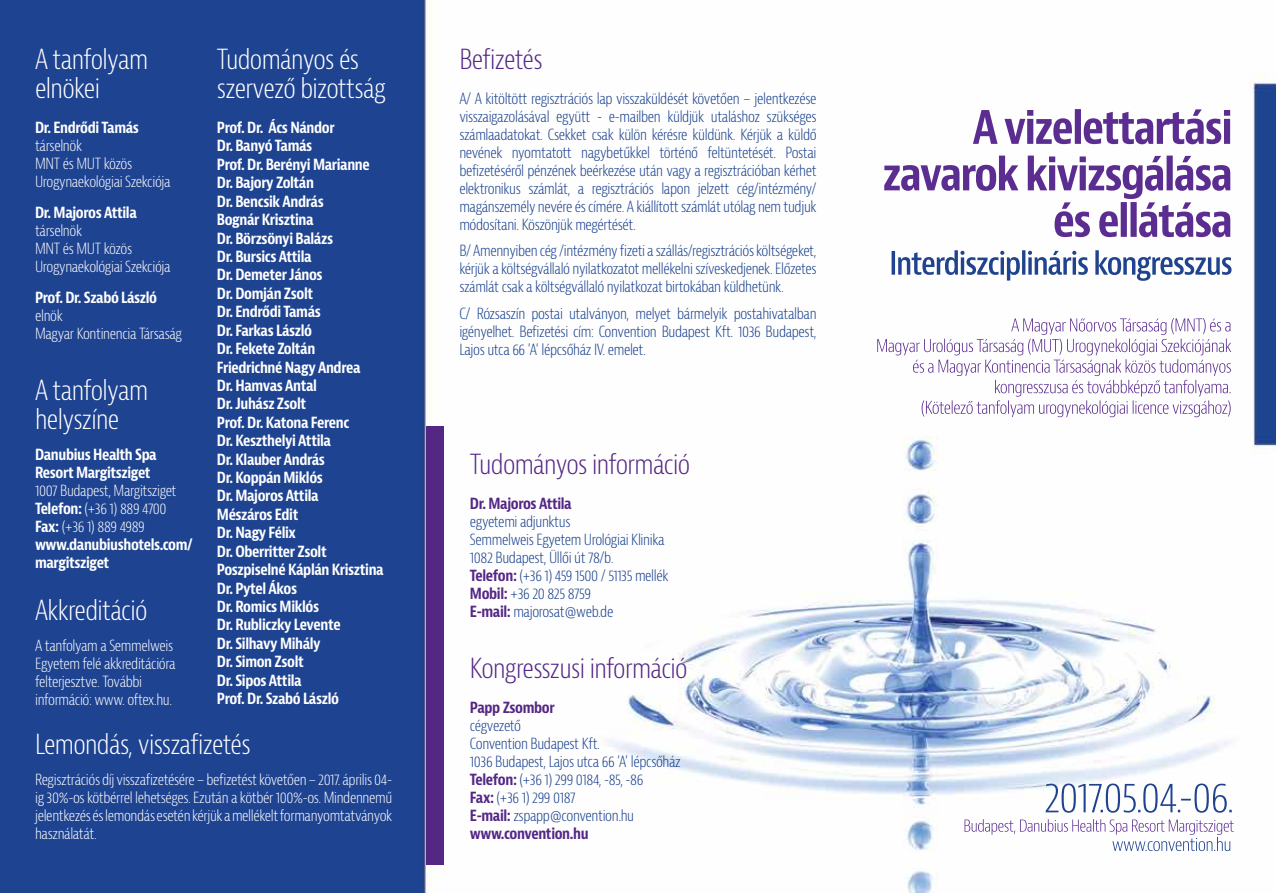
<style>
.page{position:relative;width:1276px;height:893px;background:#fff}
.page>*{position:absolute;margin:0;border:0;box-sizing:border-box;transform-origin:0 0}
.t1{font:300 condensed 27px/29.5px "Bernina Sans";letter-spacing:-.025em;color:#fff}
.t2{font:300 condensed 27px "Bernina Sans";letter-spacing:-.025em;color:#542785}
.t3{font:300 condensed 15px/18px "Bernina Sans";letter-spacing:-.025em;color:#133c8b;text-align:justify}
.t4{font:700 condensed 15px/18.5px "Bernina Sans";letter-spacing:-.025em;color:#fff}
.t5{font:300 condensed 15px/18px "Bernina Sans";letter-spacing:-.025em;color:#fff}
.t6{font:700 condensed 15px "Bernina Sans";letter-spacing:-.025em;color:#542785}
.s1{font-weight:700}
.s2{font-weight:700;color:#542785}
</style>
<div class="page">
<img style="left:0;top:0;width:1276px;height:893px">
<div style="left:426px;top:426px;width:18px;height:439px;background:#542785"></div>
<h1 class="t1" style="left:35px;top:45px;width:115px">A tanfolyam elnökei</h1>
<p class="t4" style="left:35px;top:119px;width:105px">Dr. Endrődi Tamás</p>
<p class="t5" style="left:35px;top:137px;width:137px">társelnök<br>MNT és MUT közös<br>Urogynaekológiai Szekciója</p>
<p class="t4" style="left:35px;top:203px;width:103px">Dr. Majoros Attila</p>
<p class="t5" style="left:35px;top:222px;width:137px">társelnök<br>MNT és MUT közös<br>Urogynaekológiai Szekciója</p>
<p class="t4" style="left:35px;top:288px;width:124px">Prof. Dr. Szabó László</p>
<p class="t5" style="left:35px;top:307px;width:148px">elnök<br>Magyar Kontinencia Társaság</p>
<h1 class="t1" style="left:35px;top:376px;width:115px">A tanfolyam helyszíne</h1>
<p class="t4" style="left:35px;top:446px;width:123px;line-height:18px">Danubius Health Spa<br>Resort Margitsziget</p>
<p class="t5" style="left:35px;top:482px;width:159px">1007 Budapest, Margitsziget<br><span class="s1">Telefon:</span> (+36 1) 889 4700<br><span class="s1">Fax:</span> (+36 1) 889 4989 <span class="s1">www.danubiushotels.com/ margitsziget</span></p>
<h1 class="t1" style="left:35px;top:596px;width:114px">Akkreditáció</h1>
<p class="t5" style="left:35px;top:637px;width:142px">A tanfolyam a Semmelweis<br>Egyetem felé akkreditációra felterjesztve. További információ: www. oftex.hu.</p>
<h1 class="t1" style="left:217px;top:45px;width:170px">Tudományos és szervező bizottság</h1>
<p class="t4" style="left:217px;top:119px;width:168px">Prof. Dr. Ács Nándor<br>Dr. Banyó Tamás<br>Prof. Dr. Berényi Marianne<br>Dr. Bajory Zoltán<br>Dr. Bencsik András<br>Bognár Krisztina<br>Dr. Börzsönyi Balázs<br>Dr. Bursics Attila<br>Dr. Demeter János<br>Dr. Domján Zsolt<br>Dr. Endrődi Tamás<br>Dr. Farkas László<br>Dr. Fekete Zoltán<br>Friedrichné Nagy Andrea<br>Dr. Hamvas Antal<br>Dr. Juhász Zsolt<br>Prof. Dr. Katona Ferenc<br>Dr. Keszthelyi Attila<br>Dr. Klauber András<br>Dr. Koppán Miklós<br>Dr. Majoros Attila<br>Mészáros Edit<br>Dr. Nagy Félix<br>Dr. Oberritter Zsolt<br>Poszpiselné Káplán Krisztina<br>Dr. Pytel Ákos<br>Dr. Romics Miklós<br>Dr. Rubliczky Levente<br>Dr. Silhavy Mihály<br>Dr. Simon Zsolt<br>Dr. Sipos Attila<br>Prof. Dr. Szabó László</p>
<h1 class="t1" style="left:35px;top:730px;width:217px">Lemondás, visszafizetés</h1>
<p class="t5" style="left:35px;top:771px;width:359px;text-align:justify">Regisztrációs díj visszafizetésére – befizetést követően – 2017. április 04- ig 30%-os kötbérrel lehetséges. Ezután a kötbér 100%-os. Mindennemű jelentkezés és lemondás esetén kérjük a mellékelt formanyomtatványok használatát.</p>
<h1 class="t2" style="left:459px;top:42px;width:85px">Befizetés</h1>
<p class="t3" style="left:459px;top:89px;width:359px">A/ A kitöltött regisztrációs lap visszaküldését követően – jelentkezése visszaigazolásával együtt - e-mailben küldjük utaláshoz szükséges számlaadatokat. Csekket csak külön kérésre küldünk. Kérjük a küldő nevének nyomtatott nagybetűkkel történő feltüntetését. Postai befizetéséről pénzének beérkezése után vagy a regisztrációban kérhet elektronikus számlát, a regisztrációs lapon jelzett cég/intézmény/ magánszemély nevére és címére. A kiállított számlát utólag nem tudjuk módosítani. Köszönjük megértését.</p>
<p class="t3" style="left:459px;top:242px;width:359px">B/ Amennyiben cég /intézmény fizeti a szállás/regisztrációs költségeket, kérjük a költségvállaló nyilatkozatot mellékelni szíveskedjenek. Előzetes számlát csak a költségvállaló nyilatkozat birtokában küldhetünk.</p>
<p class="t3" style="left:459px;top:304px;width:359px">C/ Rózsaszín postai utalványon, melyet bármelyik postahivatalban igényelhet. Befizetési cím: Convention Budapest Kft. 1036 Budapest, Lajos utca 66 ’A’ lépcsőház IV. emelet.</p>
<h1 class="t2" style="left:470px;top:448px;width:222px">Tudományos információ</h1>
<p class="t6" style="left:470px;top:494px;width:103px">Dr. Majoros Attila</p>
<p class="t3" style="left:470px;top:513px;width:200px;text-align:left">egyetemi adjunktus<br>Semmelweis Egyetem Urológiai Klinika<br>1082 Budapest, Üllői út 78/b.<br><span class="s2">Telefon:</span> (+36 1) 459 1500 / 51135 mellék<br><span class="s2">Mobil:</span> +36 20 825 8759<br><span class="s2">E-mail:</span> majorosat@web.de</p>
<h1 class="t2" style="left:470px;top:652px;width:219px">Kongresszusi információ</h1>
<p class="t6" style="left:470px;top:698px;width:86px">Papp Zsombor</p>
<p class="t3" style="left:470px;top:717px;width:212px;text-align:left">cégvezető<br>Convention Budapest Kft.<br>1036 Budapest, Lajos utca 66 ’A’ lépcsőház<br><span class="s2">Telefon:</span> (+36 1) 299 0184, -85, -86<br><span class="s2">Fax:</span> (+36 1) 299 0187<br><span class="s2">E-mail:</span> zspapp@convention.hu <span class="s2">www.convention.hu</span></p>
</div>
